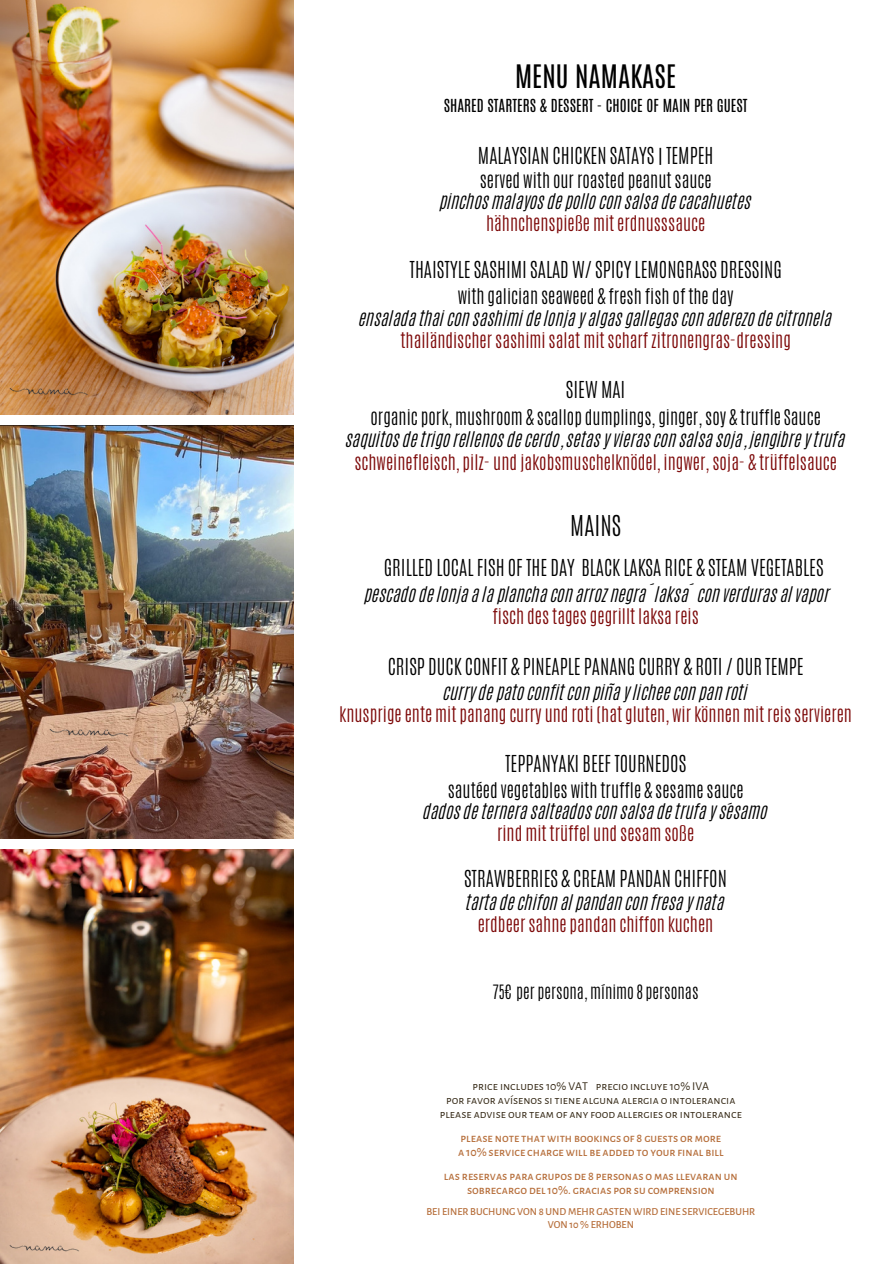
<style>
.page{position:relative;width:894px;height:1264px;background:#fff}
.page>*{position:absolute;margin:0;border:0;box-sizing:border-box;transform-origin:0 0}
.t1{font:27px "Antonio";color:#000}
.t2{font:300 24px "Antonio";color:#000}
.t3{font:300 19.5px "Antonio";color:#000}
.t4{font:18px "CA Generated";color:#000}
.t5{font:300 18px "Antonio";color:#7d0909}
.t6{font:300 18px "Antonio";color:#000}
.t7{font:300 16.5px "Antonio";color:#000}
.t8{font:15px "Antonio";color:#000}
.t9{font:500 12px/14.4px "Alegreya Sans SC";color:#b7703d}
.t10{font:12px/14px "Alegreya Sans SC";color:#362a17;text-align:center}
.t11{font:500 10.5px "Alegreya Sans SC";color:#b7703d}
</style>
<div class="page">
<img style="left:0;top:0;width:294px;height:414px">
<img style="left:0;top:425px;width:294px;height:413px">
<img style="left:0;top:849px;width:294px;height:414px">
<img style="left:9px;top:375px;width:80px;height:27px">
<img style="left:49px;top:716px;width:80px;height:27px">
<img style="left:9px;top:1234px;width:71px;height:23px">
<p class="t1" style="left:515px;top:57px;width:162px">MENU NAMAKASE</p>
<p class="t8" style="left:443px;top:95px;width:305px">SHARED STARTERS &amp; DESSERT - CHOICE OF MAIN PER GUEST</p>
<p class="t3" style="left:478px;top:142px;width:237px">MALAYSIAN CHICKEN SATAYS | TEMPEH</p>
<p class="t6" style="left:479px;top:167px;width:233px">served with our roasted peanut sauce</p>
<p class="t4" style="left:439px;top:189px;width:313px">pinchos malayos de pollo con salsa de cacahuetes</p>
<p class="t5" style="left:486px;top:210px;width:221px">hähnchenspieße mit erdnusssauce</p>
<p class="t3" style="left:409px;top:255px;width:374px">THAISTYLE SASHIMI SALAD W/ SPICY LEMONGRASS DRESSING</p>
<p class="t6" style="left:457px;top:283px;width:277px">with galician seaweed &amp; fresh fish of the day</p>
<p class="t4" style="left:359px;top:305px;width:474px">ensalada thai con sashimi de lonja y algas gallegas con aderezo de citronela</p>
<p class="t5" style="left:400px;top:327px;width:392px">thailändischer sashimi salat mit scharf zitronengras-dressing</p>
<p class="t3" style="left:565px;top:376px;width:61px">SIEW MAI</p>
<p class="t6" style="left:370px;top:404px;width:452px">organic pork, mushroom &amp; scallop dumplings, ginger, soy &amp; truffle Sauce</p>
<p class="t4" style="left:345px;top:426px;width:501px">saquitos de trigo rellenos de cerdo, setas y vieras con salsa soja, jengibre y trufa</p>
<p class="t5" style="left:354px;top:449px;width:484px">schweinefleisch, pilz- und jakobsmuschelknödel, ingwer, soja- &amp; trüffelsauce</p>
<h2 class="t2" style="left:570px;top:508px;width:52px">MAINS</h2>
<p class="t3" style="left:384px;top:554px;width:441px">GRILLED LOCAL FISH OF THE DAY BLACK LAKSA RICE &amp; STEAM VEGETABLES</p>
<p class="t4" style="left:364px;top:581px;width:466px">pescado de lonja a la plancha con arroz negra ´laksa´ con verduras al vapor</p>
<p class="t5" style="left:492px;top:604px;width:208px">fisch des tages gegrillt laksa reis</p>
<p class="t3" style="left:387px;top:652px;width:417px">CRISP DUCK CONFIT &amp; PINEAPLE PANANG CURRY &amp; ROTI / OUR TEMPE</p>
<p class="t4" style="left:443px;top:680px;width:306px">curry de pato confit con piña y lichee con pan roti</p>
<p class="t5" style="left:339px;top:701px;width:514px">knusprige ente mit panang curry und roti (hat gluten, wir können mit reis servieren</p>
<p class="t3" style="left:505px;top:749px;width:182px">TEPPANYAKI BEEF TOURNEDOS</p>
<p class="t6" style="left:447px;top:777px;width:297px">sautéed vegetables with truffle &amp; sesame sauce</p>
<p class="t4" style="left:423px;top:798px;width:346px">dados de ternera salteados con salsa de trufa y sésamo</p>
<p class="t5" style="left:497px;top:820px;width:199px">rind mit trüffel und sesam soße</p>
<p class="t3" style="left:464px;top:864px;width:264px">STRAWBERRIES &amp; CREAM PANDAN CHIFFON</p>
<p class="t4" style="left:466px;top:889px;width:260px">tarta de chifon al pandan con fresa y nata</p>
<p class="t5" style="left:477px;top:911px;width:237px">erdbeer sahne pandan chiffon kuchen</p>
<p class="t7" style="left:492px;top:980px;width:207px">75€ per persona, mínimo 8 personas</p>
<p class="t10" style="left:439px;top:1079px;width:303px">price includes 10% VAT precio incluye 10% IVA<br>por favor avísenos si tiene alguna alergia o intolerancia please advise our team of any food allergies or intolerance</p>
<p class="t9" style="left:458px;top:1131px;width:267px">please note that with bookings of 8 guests or more a 10% service charge will be added to your final bill</p>
<h3 class="t9" style="left:444px;top:1168px;width:295px;text-align:center">las reservas para grupos de 8 personas o mas llevaran un sobrecargo del 10%. gracias por su comprension</h3>
<h5 class="t11" style="left:426px;top:1206px;width:330px">BEI EINER BUCHUNG VON 8 UND MEHR GASTEN WIRD EINE SERVICEGEBUHR</h5>
<h4 class="t11" style="left:547px;top:1219px;width:88px">VON 10 % ERHOBEN</h4>
</div>
